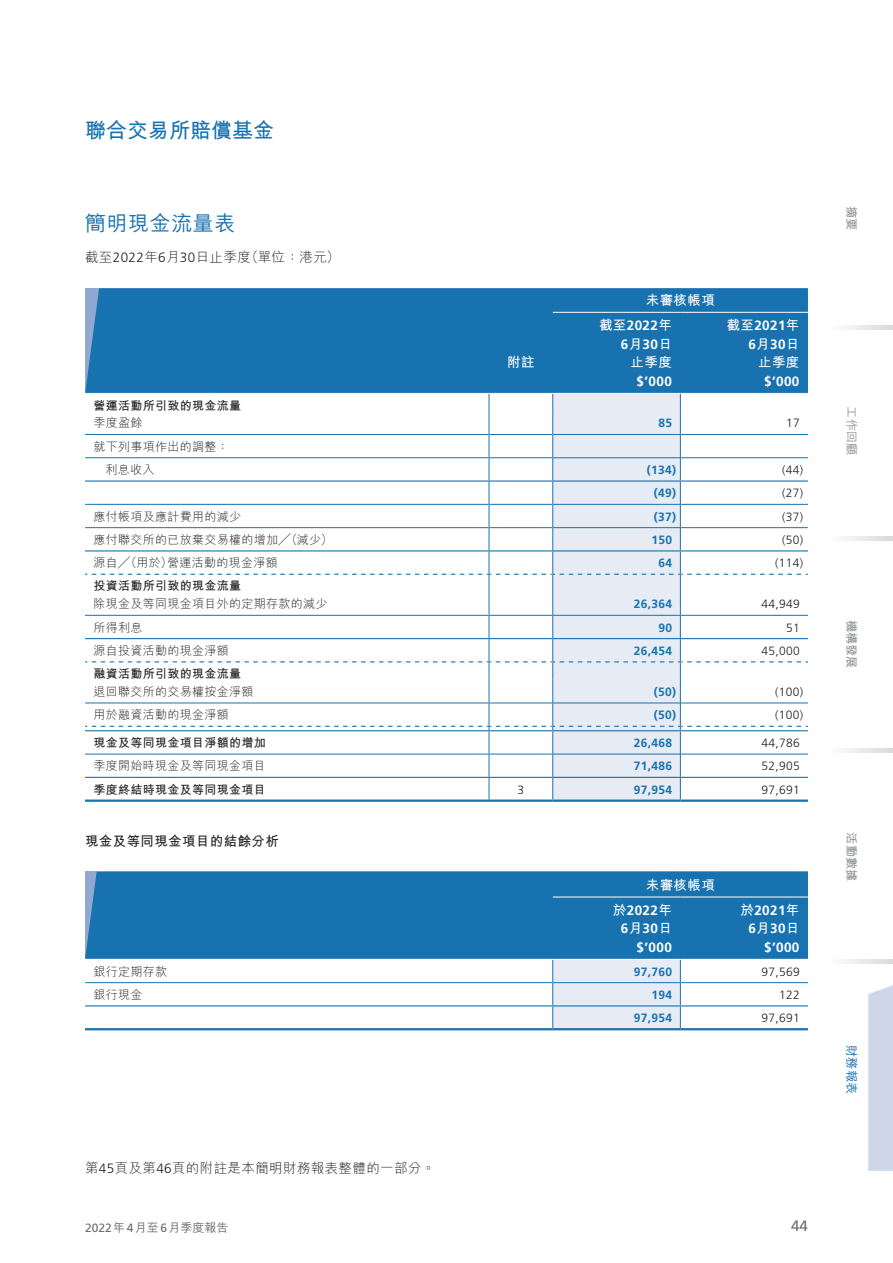
<style>
.page{position:relative;width:893px;height:1263px;background:#fff}
.page>*{position:absolute;margin:0;border:0;box-sizing:border-box;transform-origin:0 0}
.t1{font:700 21px "M Hei HK";color:#1872b0}
.t2{font:500 21px "M Hei HK";letter-spacing:.03em;color:#1872b0}
.t3{font:15px "Frutiger LT Std";color:#6c6d70}
.t4{font:700 13.5px/18.8px "Frutiger LT Std";letter-spacing:.03em;color:#fff;text-align:right}
.t5{font:300 13.5px "M Hei HK";letter-spacing:.03em;color:#231f20}
.t6{font:700 13.5px "M Hei HK";letter-spacing:.03em;color:#fff}
.t7{font:700 13.5px "M Hei HK";letter-spacing:.03em;color:#231f20}
.t8{font:700 12.15px "M Hei HK";color:#939598}
.t9{font:500 12.15px "M Hei HK";color:#939598}
.t10{font:500 12.15px "M Hei HK";color:#1872b0}
.t11{font:300 12px/23.2px "M Hei HK";letter-spacing:.03em;color:#231f20}
.t12{font:300 12px "Frutiger LT Std";letter-spacing:.03em;color:#231f20}
.t13{font:700 12px "Frutiger LT Std";letter-spacing:.03em;color:#1872b0}
.t14{font:700 12px "M Hei HK";letter-spacing:.03em;color:#231f20}
.t15{font:500 12px "M Hei HK";color:#6c6d70}
.s1{font-family:"Frutiger LT Std"}
.s2{font-family:"M Hei HK"}
.s3{font-family:"Frutiger LT Std";font-weight:400}
</style>
<div class="page">
<svg style="left:845px;top:325px;width:48px;height:4px"></svg>
<svg style="left:845px;top:537px;width:48px;height:4px"></svg>
<svg style="left:845px;top:748px;width:48px;height:4px"></svg>
<svg style="left:845px;top:959px;width:48px;height:5px"></svg>
<svg style="left:868px;top:985px;width:25px;height:186px;background:#cfd8ea"></svg>
<div style="left:85px;top:872px;width:723px;height:87px;background:#1872b0"></div>
<div style="left:85px;top:288px;width:723px;height:105px;background:#1872b0"></div>
<hr style="left:85px;top:799px;width:404px;height:3px;background:#1872b0">
<hr style="left:489px;top:799px;width:64px;height:3px;background:#1872b0">
<hr style="left:553px;top:799px;width:127px;height:3px;background:#1872b0">
<hr style="left:680px;top:799px;width:128px;height:3px;background:#1872b0">
<svg style="left:85px;top:394px;width:723px;height:405px"></svg>
<hr style="left:553px;top:312px;width:127px;height:1px;background:#fff">
<hr style="left:680px;top:312px;width:128px;height:1px;background:#fff">
<hr style="left:85px;top:982px;width:467px;height:1px;background:#1872b0">
<hr style="left:681px;top:982px;width:127px;height:1px;background:#1872b0">
<svg style="left:552px;top:960px;width:129px;height:68px;background:#dee6f1"></svg>
<hr style="left:85px;top:1005px;width:468px;height:1px;background:#1872b0">
<hr style="left:553px;top:1005px;width:127px;height:1px;background:#1872b0">
<hr style="left:680px;top:1005px;width:128px;height:1px;background:#1872b0">
<hr style="left:85px;top:1028px;width:468px;height:2px;background:#1872b0">
<hr style="left:553px;top:1028px;width:127px;height:2px;background:#1872b0">
<hr style="left:680px;top:1028px;width:128px;height:2px;background:#1872b0">
<hr style="left:553px;top:897px;width:127px;height:1px;background:#fff">
<hr style="left:680px;top:897px;width:128px;height:1px;background:#fff">
<h1 class="t1" style="left:85px;top:115px;width:190px">聯合交易所賠償基金</h1>
<h1 class="t2" style="left:85px;top:208px;width:152px">簡明現金流量表</h1>
<p class="t5" style="left:85px;top:247px;width:256px">截至<span class="s1">2022</span>年<span class="s1">6</span>月<span class="s1">30</span>日止季度（單位：港元）</p>
<p class="t6" style="left:507px;top:353px;width:29px">附註</p>
<p class="t6" style="left:646px;top:290px;width:71px">未審核帳項</p>
<p class="t4" style="left:599px;top:316px;width:74px"><span class="s2">截至</span>2022<span class="s2">年<br></span>6<span class="s2">月</span>30<span class="s2">日</span></p>
<p class="t6" style="left:631px;top:353px;width:43px">止季度</p>
<p class="t4" style="left:637px;top:372px;width:37px">$’000</p>
<p class="t4" style="left:727px;top:316px;width:74px"><span class="s2">截至</span>2021<span class="s2">年<br></span>6<span class="s2">月</span>30<span class="s2">日</span></p>
<p class="t6" style="left:758px;top:353px;width:43px">止季度</p>
<p class="t4" style="left:764px;top:372px;width:37px">$’000</p>
<p class="t14" style="left:94px;top:396px;width:149px">營運活動所引致的現金流量</p>
<p class="t11" style="left:94px;top:411px;width:51px">季度盈餘</p>
<p class="t13" style="left:659px;top:416px;width:15px">85</p>
<p class="t12" style="left:786px;top:416px;width:15px">17</p>
<p class="t11" style="left:105px;top:434px;width:125px;text-indent:-12px">就下列事項作出的調整：利息收入</p>
<p class="t13" style="left:647px;top:463px;width:31px">(134)</p>
<p class="t12" style="left:782px;top:463px;width:23px">(44)</p>
<p class="t13" style="left:654px;top:486px;width:24px">(49)</p>
<p class="t12" style="left:782px;top:486px;width:23px">(27)</p>
<p class="t11" style="left:94px;top:504px;width:149px">應付帳項及應計費用的減少</p>
<p class="t13" style="left:654px;top:509px;width:24px">(37)</p>
<p class="t12" style="left:782px;top:510px;width:23px">(37)</p>
<p class="t11" style="left:94px;top:527px;width:240px">應付聯交所的已放棄交易權的增加╱（減少）</p>
<p class="t13" style="left:652px;top:533px;width:22px">150</p>
<p class="t12" style="left:782px;top:533px;width:23px">(50)</p>
<p class="t11" style="left:94px;top:551px;width:186px">源自╱（用於）營運活動的現金淨額</p>
<p class="t13" style="left:659px;top:556px;width:15px">64</p>
<p class="t12" style="left:775px;top:556px;width:30px">(114)</p>
<p class="t14" style="left:94px;top:577px;width:149px">投資活動所引致的現金流量</p>
<p class="t11" style="left:94px;top:592px;width:236px">除現金及等同現金項目外的定期存款的減少</p>
<p class="t13" style="left:634px;top:597px;width:40px">26,364</p>
<p class="t12" style="left:761px;top:597px;width:40px">44,949</p>
<p class="t11" style="left:94px;top:615px;width:51px">所得利息</p>
<p class="t13" style="left:659px;top:620px;width:15px">90</p>
<p class="t12" style="left:786px;top:621px;width:15px">51</p>
<p class="t11" style="left:94px;top:638px;width:137px">源自投資活動的現金淨額</p>
<p class="t13" style="left:634px;top:644px;width:40px">26,454</p>
<p class="t12" style="left:761px;top:644px;width:40px">45,000</p>
<p class="t14" style="left:94px;top:665px;width:149px">融資活動所引致的現金流量</p>
<p class="t11" style="left:94px;top:679px;width:162px">退回聯交所的交易權按金淨額</p>
<p class="t13" style="left:654px;top:685px;width:24px">(50)</p>
<p class="t12" style="left:775px;top:685px;width:30px">(100)</p>
<p class="t11" style="left:94px;top:703px;width:137px">用於融資活動的現金淨額</p>
<p class="t13" style="left:654px;top:708px;width:24px">(50)</p>
<p class="t12" style="left:775px;top:708px;width:30px">(100)</p>
<p class="t14" style="left:94px;top:734px;width:174px">現金及等同現金項目淨額的增加</p>
<p class="t13" style="left:634px;top:736px;width:40px">26,468</p>
<p class="t12" style="left:761px;top:736px;width:40px">44,786</p>
<p class="t11" style="left:94px;top:754px;width:174px">季度開始時現金及等同現金項目</p>
<p class="t13" style="left:634px;top:759px;width:40px">71,486</p>
<p class="t12" style="left:761px;top:759px;width:40px">52,905</p>
<p class="t14" style="left:94px;top:780px;width:174px">季度終結時現金及等同現金項目</p>
<p class="t12" style="left:518px;top:783px;width:8px">3</p>
<p class="t13" style="left:634px;top:782px;width:40px">97,954</p>
<p class="t12" style="left:761px;top:783px;width:40px">97,691</p>
<p class="t7" style="left:85px;top:832px;width:195px">現金及等同現金項目的結餘分析</p>
<p class="t6" style="left:646px;top:875px;width:71px">未審核帳項</p>
<p class="t4" style="left:613px;top:900px;width:60px"><span class="s2">於</span>2022<span class="s2">年<br></span>6<span class="s2">月</span>30<span class="s2">日</span>$’000</p>
<p class="t4" style="left:740px;top:900px;width:60px"><span class="s2">於</span>2021<span class="s2">年<br></span>6<span class="s2">月</span>30<span class="s2">日</span>$’000</p>
<p class="t11" style="left:94px;top:959px;width:75px">銀行定期存款</p>
<p class="t13" style="left:634px;top:964px;width:40px">97,760</p>
<p class="t12" style="left:761px;top:965px;width:40px">97,569</p>
<p class="t11" style="left:94px;top:982px;width:51px">銀行現金</p>
<p class="t13" style="left:652px;top:988px;width:22px">194</p>
<p class="t12" style="left:779px;top:988px;width:22px">122</p>
<p class="t13" style="left:634px;top:1011px;width:40px">97,954</p>
<p class="t12" style="left:761px;top:1011px;width:40px">97,691</p>
<p class="t5" style="left:85px;top:1158px;width:352px">第<span class="s1">45</span>頁及第<span class="s1">46</span>頁的附註是本簡明財務報表整體的一部分。</p>
<p class="t15" style="left:85px;top:1218px;width:145px"><span class="s3">2022</span>年<span class="s3">4</span>月至<span class="s3">6</span>月季度報告</p>
<p class="t3" style="left:791px;top:1217px;width:18px">44</p>
<p class="t8" style="left:860px;top:206px;width:26px;rotate:90deg">摘要</p>
<p class="t9" style="left:860px;top:406px;width:51px;rotate:90deg">工作回顧</p>
<p class="t8" style="left:860px;top:620px;width:50px;rotate:90deg">機構發展</p>
<p class="t8" style="left:860px;top:832px;width:50px;rotate:90deg">活動數據</p>
<p class="t10" style="left:860px;top:1045px;width:51px;rotate:90deg">財務報表</p>
</div>
